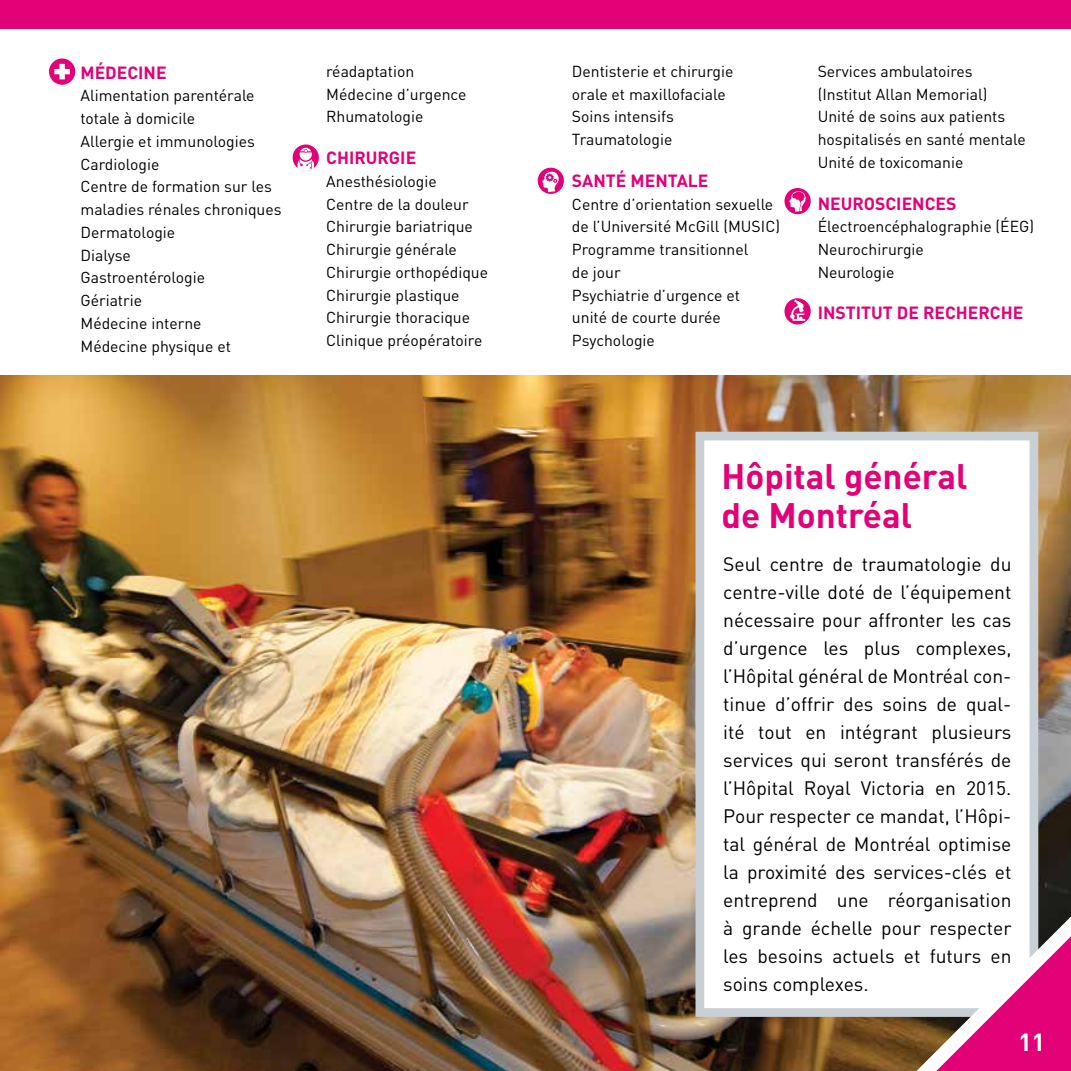
<style>
.page{position:relative;width:1071px;height:1071px;background:#fff}
.page>*{position:absolute;margin:0;border:0;box-sizing:border-box;transform-origin:0 0}
.t1{font:700 35px/38.5px "DIN";color:#e20177}
.t2{font:700 24.5px "DIN";color:#fff}
.t3{font:19.25px/28px "DIN";color:#000;text-align:justify}
.t4{font:700 17.5px "DIN";color:#e20177}
.t5{font:15.75px/22.8px "DIN";color:#000}
</style>
<div class="page">
<div style="left:538px;top:168px;width:26px;height:26px;background:#e20177;border-radius:50%"></div>
<img style="left:0;top:375px;width:1071px;height:696px">
<div style="left:49px;top:59px;width:26px;height:26px;background:#e20177;border-radius:50%"></div>
<svg style="left:54px;top:64px;width:16px;height:15px"></svg>
<div style="left:696px;top:432px;width:342px;height:585px;background:#fff;border:9px solid #c9d0d5"></div>
<div style="left:785px;top:188px;width:26px;height:26px;background:#e20177;border-radius:50%"></div>
<svg style="left:789px;top:191px;width:17px;height:21px"></svg>
<svg style="left:542px;top:172px;width:17px;height:20px"></svg>
<div style="left:784px;top:298px;width:27px;height:26px;background:#e20177;border-radius:50%"></div>
<div style="left:293px;top:145px;width:26px;height:26px;background:#e20177;border-radius:50%"></div>
<svg style="left:298px;top:148px;width:16px;height:23px"></svg>
<svg style="left:790px;top:299px;width:15px;height:22px"></svg>
<svg style="left:891px;top:899px;width:180px;height:172px"></svg>
<div style="left:0;top:0;width:1071px;height:29px;background:#e20177"></div>
<p class="t4" style="left:80px;top:61px;width:88px">MÉDECINE</p>
<p class="t5" style="left:80px;top:84px;width:203px">Alimentation parentérale totale à domicile<br>Allergie et immunologies<br>Cardiologie<br>Centre de formation sur les maladies rénales chroniques<br>Dermatologie<br>Dialyse<br>Gastroentérologie<br>Gériatrie<br>Médecine interne<br>Médecine physique et</p>
<p class="t5" style="left:326px;top:59px;width:142px">réadaptation<br>Médecine d’urgence<br>Rhumatologie</p>
<p class="t4" style="left:326px;top:146px;width:92px">CHIRURGIE</p>
<p class="t5" style="left:326px;top:169px;width:163px">Anesthésiologie<br>Centre de la douleur<br>Chirurgie bariatrique<br>Chirurgie générale<br>Chirurgie orthopédique<br>Chirurgie plastique<br>Chirurgie thoracique<br>Clinique préopératoire</p>
<p class="t5" style="left:572px;top:59px;width:163px">Dentisterie et chirurgie orale et maxillofaciale<br>Soins intensifs<br>Traumatologie</p>
<p class="t4" style="left:572px;top:169px;width:138px">SANTÉ M ENTALE</p>
<p class="t5" style="left:572px;top:192px;width:210px">Centre d’orientation sexuelle de l’Université McGill (MUSIC)<br>Programme transitionnel<br>de jour<br>Psychiatrie d’urgence et<br>unité de courte durée<br>Psychologie</p>
<p class="t5" style="left:818px;top:59px;width:210px">Services ambulatoires (Institut Allan Memorial)<br>Unité de soins aux patients hospitalisés en santé mentale<br>Unité de toxicomanie</p>
<p class="t4" style="left:818px;top:192px;width:140px">N EUROSCIENCES</p>
<p class="t5" style="left:818px;top:215px;width:218px">Électroencéphalographie (ÉEG)<br>Neurochirurgie<br>Neurologie</p>
<p class="t4" style="left:818px;top:302px;width:207px">I NSTITUT DE RECHERCHE</p>
<h1 class="t1" style="left:721px;top:456px;width:248px">HÔPITAL GÉNÉRAL<br>DE MONTRÉAL</h1>
<p class="t3" style="left:723px;top:550px;width:290px">Seul centre de traumatologie du centre-ville doté de l’équipement nécessaire pour affronter les cas d’urgence les plus complexes, l’Hôpital général de Montréal con&shy;tinue d’offrir des soins de qual&shy;ité tout en intégrant plusieurs services qui seront transférés de l’Hôpital Royal Victoria en 2015.<br>Pour respecter ce mandat, l’Hôpi&shy;tal général de Montréal optimise la proximité des services-clés et entreprend une réorganisation à grande échelle pour respecter les besoins actuels et futurs en soins complexes.</p>
<h2 class="t2" style="left:1019px;top:1026px;width:28px">11</h2>
</div>
